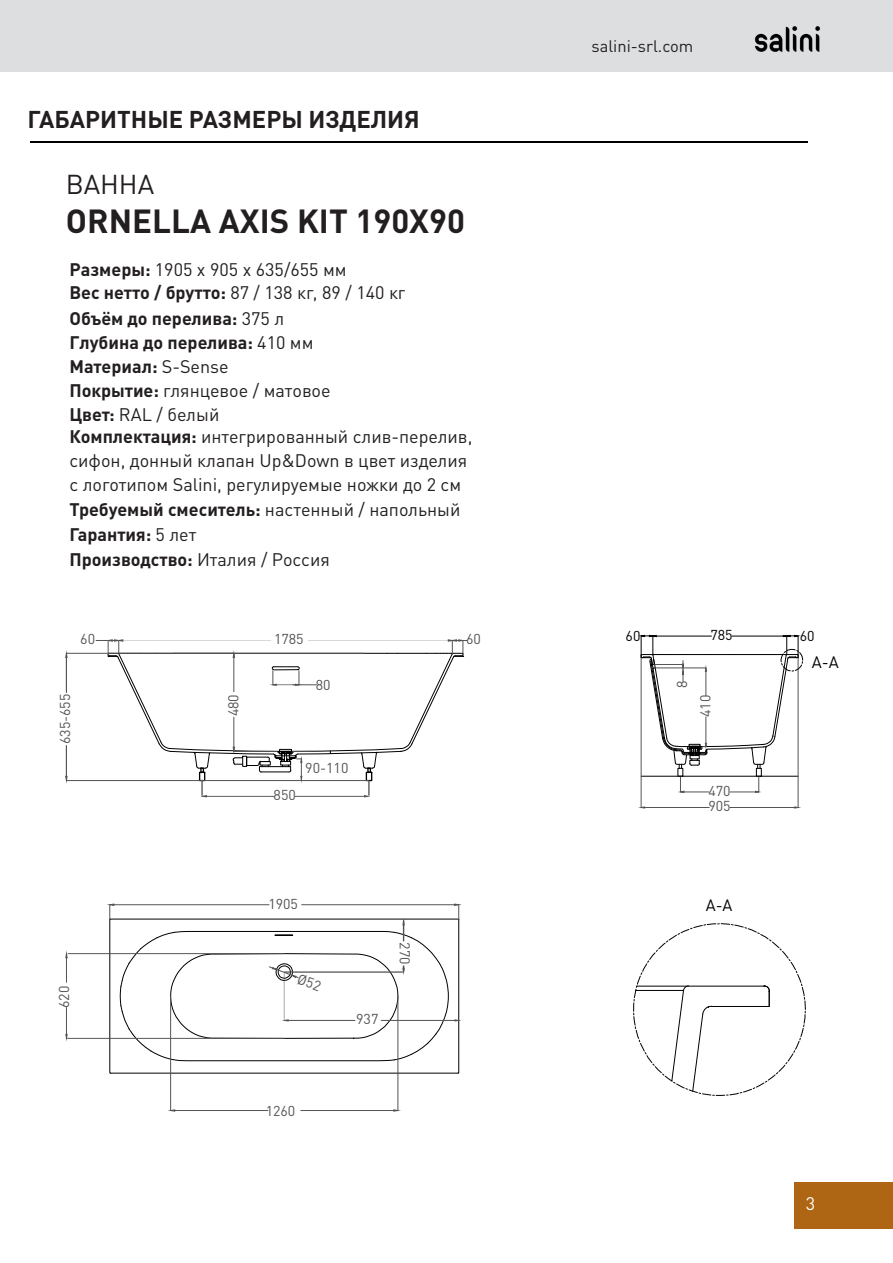
<style>
.page{position:relative;width:893px;height:1263px;background:#fff}
.page>*{position:absolute;margin:0;border:0;box-sizing:border-box;transform-origin:0 0}
.t1{font:700 33px "DIN Pro";color:#231f20}
.t2{font:27px "DIN Pro";letter-spacing:-.005em;color:#231f20}
.t3{font:700 24px "DIN Pro";color:#231f20}
.t4{font:18px/24.2px "DIN Pro";color:#231f20}
.t5{font:700 18px/24.2px "DIN Pro";color:#231f20}
.t6{font:18px "DIN Pro";color:#fff}
.t7{font:16.5px "DIN Pro";color:#231f20}
.t8{font:16.35px "DIN Pro";color:#000}
.t9{font:16.2px "DIN Pro";color:#000}
.t10{font:14.25px "DIN Pro";color:#545454}
.t11{font:14.25px/15px "DIN Pro";color:#545454}
.t12{font:14.25px "DIN Pro";color:#000}
.s1{font-weight:700}
.s2{font-style:inherit}
.s3{font-weight:400}
</style>
<div class="page">
<div style="left:0;top:0;width:892px;height:72px;background:#dddee0"></div>
<img style="left:754px;top:26px;width:67px;height:26px">
<div style="left:794px;top:1183px;width:99px;height:46px;background:#ae6514"></div>
<hr style="left:30px;top:141px;width:778px;height:1px;background:#000">
<svg style="left:633px;top:923px;width:173px;height:173px"></svg>
<hr style="left:66px;top:780px;width:303px;height:1px;background:#545454">
<hr style="left:66px;top:653px;width:298px;height:1px;background:#545454">
<hr style="left:66px;top:745px;width:1px;height:31px;background:#545454">
<hr style="left:66px;top:657px;width:1px;height:35px;background:#545454">
<svg style="left:65px;top:775px;width:3px;height:6px"></svg>
<svg style="left:65px;top:652px;width:3px;height:6px"></svg>
<hr style="left:170px;top:996px;width:1px;height:114px;background:#545454">
<hr style="left:398px;top:996px;width:1px;height:114px;background:#545454">
<hr style="left:175px;top:1110px;width:93px;height:1px;background:#545454">
<hr style="left:301px;top:1110px;width:93px;height:1px;background:#545454">
<svg style="left:170px;top:1109px;width:5px;height:3px"></svg>
<svg style="left:393px;top:1109px;width:6px;height:3px"></svg>
<hr style="left:68px;top:953px;width:216px;height:1px;background:#545454">
<hr style="left:68px;top:1038px;width:216px;height:1px;background:#545454">
<svg style="left:65px;top:953px;width:3px;height:29px"></svg>
<svg style="left:65px;top:1007px;width:3px;height:32px"></svg>
<svg style="left:96px;top:639px;width:371px;height:159px"></svg>
<hr style="left:641px;top:776px;width:157px;height:1px;background:#000">
<svg style="left:680px;top:776px;width:29px;height:17px"></svg>
<svg style="left:730px;top:776px;width:29px;height:17px"></svg>
<hr style="left:798px;top:658px;width:1px;height:150px;background:#545454">
<hr style="left:641px;top:658px;width:1px;height:150px;background:#545454">
<hr style="left:730px;top:807px;width:65px;height:1px;background:#545454">
<hr style="left:645px;top:807px;width:64px;height:1px;background:#545454">
<svg style="left:794px;top:806px;width:5px;height:3px"></svg>
<svg style="left:640px;top:806px;width:5px;height:3px"></svg>
<div style="left:678px;top:768px;width:5px;height:8px;border:1px solid #000"></div>
<div style="left:756px;top:768px;width:5px;height:8px;border:1px solid #000"></div>
<svg style="left:640px;top:635px;width:163px;height:133px"></svg>
<svg style="left:109px;top:903px;width:351px;height:171px"></svg>
<p class="t3" style="left:28px;top:99px;width:394px">ГАБАРИТНЫЕ РАЗМЕРЫ ИЗДЕЛИЯ</p>
<p class="t2" style="left:66px;top:163px;width:90px">ВАННА</p>
<p class="t1" style="left:66px;top:194px;width:401px">ORNELLA AXIS KIT 190X90</p>
<p class="t4" style="left:69px;top:256px;width:338px;line-height:23.2px"><span class="s1">Размеры:</span> 1905 x <span class="s2">905</span> x 635/655 мм<br><span class="s1">Вес нетто / брутто:</span> 87 / 138 кг, 89 / 140 кг</p>
<p class="t5" style="left:69px;top:304px;width:263px">Объём до перелива: <span class="s3">375 л<br></span>Глубина до перелива: <span class="s3">410 мм<br></span>Материал: <span class="s3">S-Sense<br></span>Покрытие: <span class="s3">глянцевое / матовое<br></span>Цвет: <span class="s3">RAL / белый</span></p>
<p class="t4" style="left:69px;top:423px;width:404px"><span class="s1">Комплектация:</span> интегрированный слив-перелив, сифон, донный клапан Up&amp;Down в цвет изделия с логотипом Salini, регулируемые ножки до 2 см <span class="s1">Требуемый смеситель:</span> настенный / напольный</p>
<p class="t5" style="left:69px;top:521px;width:262px">Гарантия: <span class="s3">5 лет<br></span>Производство: <span class="s3">Италия / Россия</span></p>
<p class="t10" style="left:80px;top:628px;width:16px">60</p>
<p class="t10" style="left:466px;top:628px;width:16px">60</p>
<p class="t10" style="left:274px;top:628px;width:31px">1785</p>
<p class="t10" style="left:54px;top:744px;width:52px;rotate:-90deg">635-655</p>
<p class="t10" style="left:222px;top:716px;width:24px;rotate:-90deg">480</p>
<p class="t11" style="left:316px;top:676px;width:16px">80</p>
<p class="t10" style="left:305px;top:757px;width:45px">90-110</p>
<p class="t7" style="left:592px;top:33px;width:103px">salini-srl.com</p>
<p class="t12" style="left:626px;top:626px;width:16px">60</p>
<p class="t12" style="left:710px;top:625px;width:24px">785</p>
<p class="t12" style="left:800px;top:626px;width:16px">60</p>
<p class="t11" style="left:674px;top:688px;width:9px;rotate:-90deg">8</p>
<p class="t11" style="left:697px;top:717px;width:24px;rotate:-90deg">410</p>
<p class="t8" style="left:812px;top:649px;width:29px">А-А</p>
<p class="t10" style="left:274px;top:784px;width:24px">850</p>
<p class="t11" style="left:708px;top:783px;width:24px">470<br>905</p>
<p class="t10" style="left:53px;top:1008px;width:24px;rotate:-90deg">620</p>
<p class="t10" style="left:268px;top:893px;width:31px">1905</p>
<p class="t10" style="left:266px;top:1099px;width:31px">1260</p>
<p class="t10" style="left:356px;top:1008px;width:24px">937</p>
<p class="t11" style="left:413px;top:942px;width:24px;rotate:90deg">270</p>
<p class="t9" style="left:706px;top:893px;width:28px">А-А</p>
<p class="t6" style="left:806px;top:1189px;width:11px">3</p>
</div>
